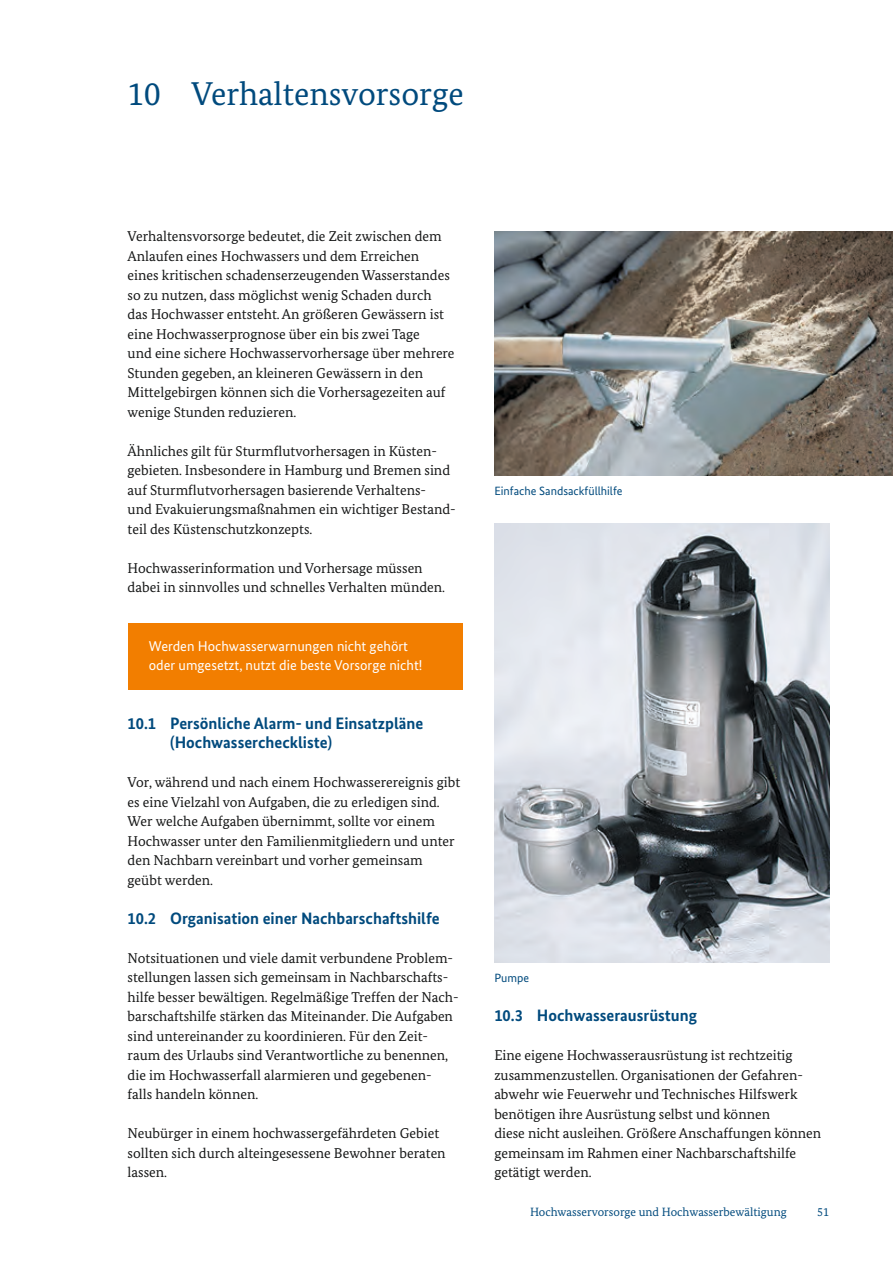
<style>
.page{position:relative;width:893px;height:1263px;background:#fff}
.page>*{position:absolute;margin:0;border:0;box-sizing:border-box;transform-origin:0 0}
.t1{font:33px "Bundes Serif";color:#004a7d}
.t2{font:700 16.5px/19.5px "Bundes Sans";color:#004a7d}
.t3{font:14.25px/19.5px "Bundes Serif";color:#151616}
.t4{font:14.25px/19.5px "Bundes Sans";color:#fff}
.t5{font:12px "Bundes Serif";color:#004a7d}
.t6{font:12px "Bundes Sans";color:#004a7d}
</style>
<div class="page">
<div style="left:128px;top:623px;width:334px;height:67px;background:#f27e00"></div>
<img style="left:494px;top:231px;width:399px;height:244px">
<img style="left:494px;top:524px;width:335px;height:439px">
<h1 class="t1" style="left:128px;top:73px;width:338px">10 Verhaltensvorsorge</h1>
<p class="t3" style="left:128px;top:226px;width:329px">Verhaltensvorsorge bedeutet, die Zeit zwischen dem Anlaufen eines Hochwassers und dem Erreichen<br>eines kritischen schadenserzeugenden Wasserstandes so zu nutzen, dass möglichst wenig Schaden durch das Hochwasser entsteht. An größeren Gewässern ist eine Hochwasserprognose über ein bis zwei Tage<br>und eine sichere Hochwasservorhersage über mehrere Stunden gegeben, an kleineren Gewässern in den Mittelgebirgen können sich die Vorhersagezeiten auf wenige Stunden reduzieren.</p>
<p class="t3" style="left:128px;top:441px;width:330px">Ähnliches gilt für Sturmflutvorhersagen in Küsten&shy;gebieten. Insbesondere in Hamburg und Bremen sind auf Sturmflutvorhersagen basierende Verhaltens-<br>und Evakuierungsmaßnahmen ein wichtiger Bestand&shy;teil des Küstenschutzkonzepts.</p>
<p class="t3" style="left:128px;top:558px;width:319px">Hochwasserinformation und Vorhersage müssen dabei in sinnvolles und schnelles Verhalten münden.</p>
<p class="t4" style="left:149px;top:636px;width:275px">Werden Hochwasserwarnungen nicht gehört oder umgesetzt, nutzt die beste Vorsorge nicht!</p>
<h2 class="t2" style="left:170px;top:713px;width:255px;text-indent:-43px">10.1 Persönliche Alarm- und Einsatzpläne (Hochwassercheckliste)</h2>
<p class="t3" style="left:128px;top:772px;width:334px">Vor, während und nach einem Hochwasserereignis gibt es eine Vielzahl von Aufgaben, die zu erledigen sind.<br>Wer welche Aufgaben übernimmt, sollte vor einem Hochwasser unter den Familienmitgliedern und unter den Nachbarn vereinbart und vorher gemeinsam geübt werden.</p>
<h2 class="t2" style="left:128px;top:908px;width:314px">10.2 Organisation einer Nachbarschaftshilfe</h2>
<p class="t3" style="left:128px;top:948px;width:333px">Notsituationen und viele damit verbundene Problem&shy;stellungen lassen sich gemeinsam in Nachbarschafts&shy;hilfe besser bewältigen. Regelmäßige Treffen der Nach&shy;barschaftshilfe stärken das Miteinander. Die Aufgaben sind untereinander zu koordinieren. Für den Zeit&shy;raum des Urlaubs sind Verantwortliche zu benennen, die im Hochwasserfall alarmieren und gegebenen&shy;falls handeln können.</p>
<p class="t3" style="left:128px;top:1123px;width:320px">Neubürger in einem hochwassergefährdeten Gebiet sollten sich durch alteingesessene Bewohner beraten lassen.</p>
<p class="t6" style="left:494px;top:483px;width:130px">Einfache Sandsackfüllhilfe</p>
<p class="t6" style="left:494px;top:971px;width:36px">Pumpe</p>
<h2 class="t2" style="left:494px;top:1005px;width:204px">10.3 Hochwasserausrüstung</h2>
<p class="t3" style="left:494px;top:1045px;width:328px">Eine eigene Hochwasserausrüstung ist rechtzeitig zusammenzustellen. Organisationen der Gefahren&shy;abwehr wie Feuerwehr und Technisches Hilfswerk benötigen ihre Ausrüstung selbst und können<br>diese nicht ausleihen. Größere Anschaffungen können gemeinsam im Rahmen einer Nachbarschaftshilfe getätigt werden.</p>
<p class="t5" style="left:530px;top:1205px;width:258px">Hochwasservorsorge und Hochwasserbewältigung</p>
<p class="t5" style="left:817px;top:1205px;width:13px">51</p>
</div>
